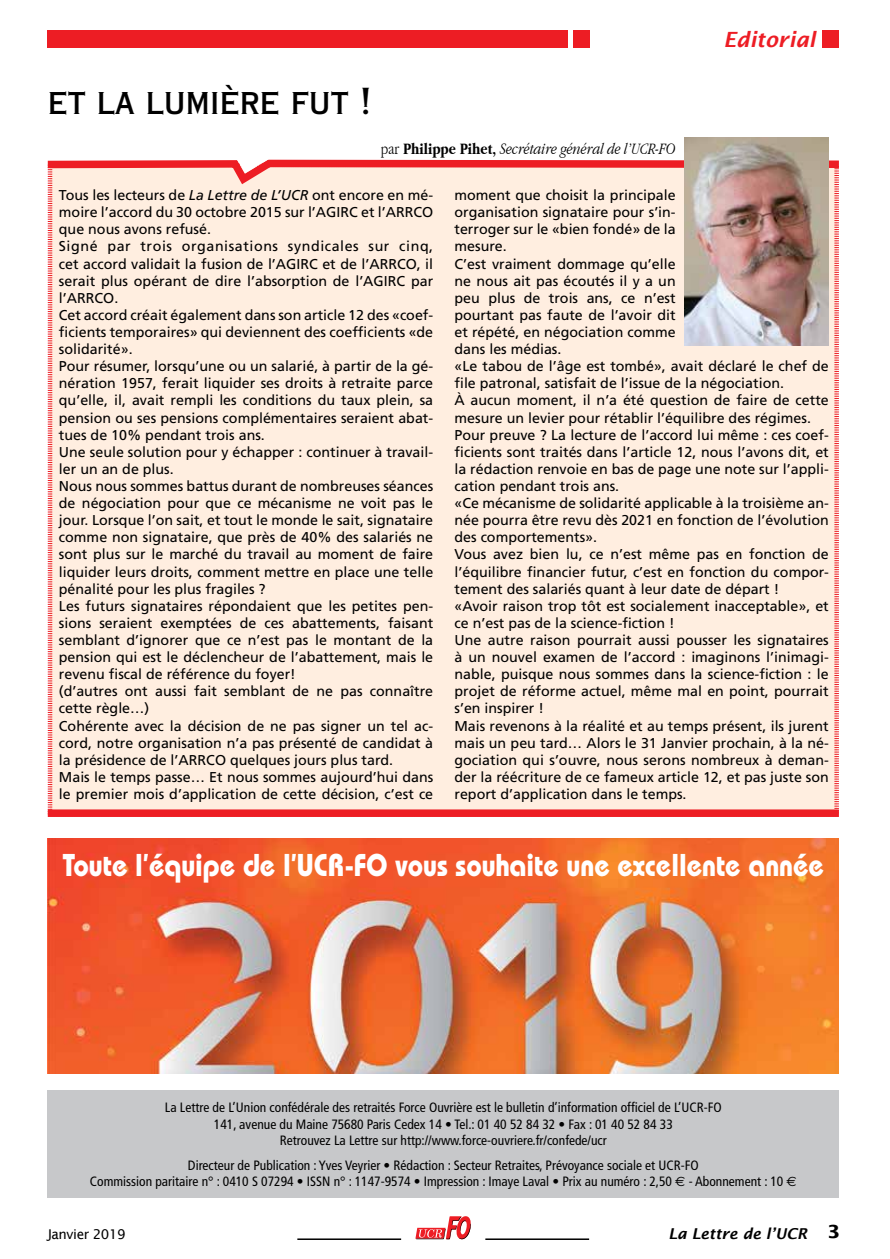
<style>
.page{position:relative;width:890px;height:1259px;background:#fff}
.page>*{position:absolute;margin:0;border:0;box-sizing:border-box;transform-origin:0 0}
.t1{font:36px "Copperplate Thirty AB";color:#000}
.t2{font:700 31.5px "Bauhaus";color:#fff;scale:.88 1}
.t3{font:italic 600 21px "Lucida Sans";color:#ed1d24}
.t4{font:italic 700 condensed 16.5px "Garamond";color:#000}
.t5{font:italic 600 15px "Lucida Sans";color:#000}
.t6{font:14.25px/17.1px "Frutiger";color:#000}
.t7{font:condensed 13.5px/16.2px "Frutiger";color:#000;text-align:center}
.t8{font:13.5px "Lucida Sans";letter-spacing:-.03em;color:#000}
.s1{font-weight:300;font-style:normal}
.s2{font-style:normal}
.s3{font-style:italic}
.s4{font-family:"Euro Sans";font-stretch:normal}
.s5{font-weight:700;font-style:normal;font-size:18px}
</style>
<div class="page">
<svg style="left:415px;top:1216px;width:56px;height:22px"></svg>
<hr style="left:485px;top:1238px;width:104px;height:1px;background:#000">
<hr style="left:297px;top:1238px;width:104px;height:1px;background:#000">
<div style="left:48px;top:31px;width:520px;height:17px;background:#ed1d24"></div>
<div style="left:573px;top:31px;width:16px;height:17px;background:#ed1d24"></div>
<div style="left:822px;top:31px;width:17px;height:17px;background:#ed1d24"></div>
<div style="left:47px;top:189px;width:792px;height:628px;background:#ffeee0"></div>
<div style="left:48px;top:809px;width:791px;height:7px;background:#ed1d24"></div>
<div style="left:48px;top:1090px;width:791px;height:107px;background:#c7c8ca"></div>
<svg style="left:47px;top:156px;width:792px;height:33px;background:#fabfb7"></svg>
<img style="left:684px;top:137px;width:144px;height:208px">
<img style="left:48px;top:838px;width:791px;height:234px">
<h1 class="t1" style="left:48px;top:79px;width:325px">ET LA LUMIÈRE FUT !</h1>
<p class="t4" style="left:381px;top:140px;width:296px"><span class="s1">par</span> <span class="s2">Philippe Pihet,</span> Secrétaire général de l’UCR-FO</p>
<h3 class="t3" style="left:723px;top:27px;width:93px">Editorial</h3>
<p class="t6" style="left:59px;top:186px;width:376px">Tous les lecteurs de <span class="s3">La Lettre de L’UCR</span> ont encore en mé&shy;moire l’accord du 30 octobre 2015 sur l’AGI RC et l’ARRCO que nous avons refusé.<br>Signé par trois organisations syndicales sur cinq, cet accord validait la fusion de l’AGI RC et de l’ARRCO, il serait plus opérant de dire l’absorption de l’AGI RC par l’ARRCO .<br>Cet accord créait également dans son article 12 des «coef&shy;ficients temporaires» qui deviennent des coefficients «de solidarité».<br>Pour résumer, lorsqu’une ou un salarié, à partir de la gé&shy;nération 1957, ferait liquider ses droits à retraite parce qu’elle, il, avait rempli les conditions du taux plein, sa pension ou ses pensions complémentaires seraient abat&shy;tues de 10% pendant trois ans.<br>Une seule solution pour y échapper : continuer à travail&shy;ler un an de plus.<br>Nous nous sommes battus durant de nombreuses séances de négociation pour que ce mécanisme ne voit pas le jour. Lorsque l’on sait, et tout le monde le sait, signataire comme non signataire, que près de 40% des salariés ne sont plus sur le marché du travail au moment de faire liquider leurs droits, comment mettre en place une telle pénalité pour les plus fragiles ?<br>Les futurs signataires répondaient que les petites pen&shy;sions seraient exemptées de ces abattements, faisant semblant d’ignorer que ce n’est pas le montant de la pension qui est le déclencheur de l’abattement, mais le revenu fiscal de référence du foyer!<br>(d’autres ont aussi fait semblant de ne pas connaître cette règle…)<br>Cohérente avec la décision de ne pas signer un tel ac&shy;cord, notre organisation n’a pas présenté de candidat à la présidence de l’ARRCO quelques jours plus tard.<br>Mais le temps passe… Et nous sommes aujourd’hui dans le premier mois d’application de cette décision, c’est ce</p>
<p class="t6" style="left:454px;top:186px;width:376px">moment que choisit la principale<br>organisation signataire pour s’in-<br>terroger sur le «bien fondé» de la<br>mesure.<br>C’est vraiment dommage qu’elle<br>ne nous ait pas écoutés il y a un<br>peu plus de trois ans, ce n’est<br>pourtant pas faute de l’avoir dit<br>et répété, en négociation comme<br>dans les médias.<br>«Le tabou de l’âge est tombé», avait déclaré le chef de file patronal, satisfait de l’issue de la négociation.<br>à aucun moment, il n’a été question de faire de cette mesure un levier pour rétablir l’équilibre des régimes.<br>Pour preuve ? La lecture de l’accord lui même : ces coef&shy;ficients sont traités dans l’article 12, nous l’avons dit, et la rédaction renvoie en bas de page une note sur l’appli&shy;cation pendant trois ans.<br>«Ce mécanisme de solidarité applicable à la troisième an&shy;née pourra être revu dès 2021 en fonction de l’évolution des comportements».<br>Vous avez bien lu, ce n’est même pas en fonction de l’équilibre financier futur, c’est en fonction du compor&shy;tement des salariés quant à leur date de départ !<br>«Avoir raison trop tôt est socialement inacceptable», et ce n’est pas de la science-fiction !<br>Une autre raison pourrait aussi pousser les signataires à un nouvel examen de l’accord : imaginons l’inimagi&shy;nable, puisque nous sommes dans la science-fiction : le projet de réforme actuel, même mal en point, pourrait s’en inspirer !<br>Mais revenons à la réalité et au temps présent, ils jurent mais un peu tard… Alors le 31 Janvier prochain, à la né&shy;gociation qui s’ouvre, nous serons nombreux à deman&shy;der la réécriture de ce fameux article 12, et pas juste son report d’application dans le temps.</p>
<h2 class="t2" style="left:63px;top:845px;width:866px">Toute l’équipe de l’UCR-FO vous souhaite une excellente année</h2>
<p class="t7" style="left:165px;top:1099px;width:558px">La Lettre de L’Union confédérale des retraités Force Ouvrière est le bulletin d’information officiel de L’UCR-FO<br>141, avenue du Maine 75680 Paris Cedex 14 • Tel.: 01 40 52 84 32 • Fax : 01 40 52 84 33<br>Retrouvez La Lettre sur http://www.force-ouvriere.fr/confede/ucr</p>
<p class="t7" style="left:90px;top:1156px;width:708px">Directeur de Publication : Yves Veyrier • Rédaction : Secteur Retraites, Prévoyance sociale et UCR-FO<br>Commission paritaire n° : 0410 S 07294 • ISSN n° : 1147-9574 • Impression : Imaye Laval • Prix au numéro : 2,50 <span class="s4">e</span> - Abonnement : 10 <span class="s4">e</span></p>
<p class="t8" style="left:48px;top:1226px;width:79px">Janvier 2019</p>
<p class="t5" style="left:668px;top:1224px;width:173px">La Lettre de l’UCR <span class="s5">3</span></p>
</div>
